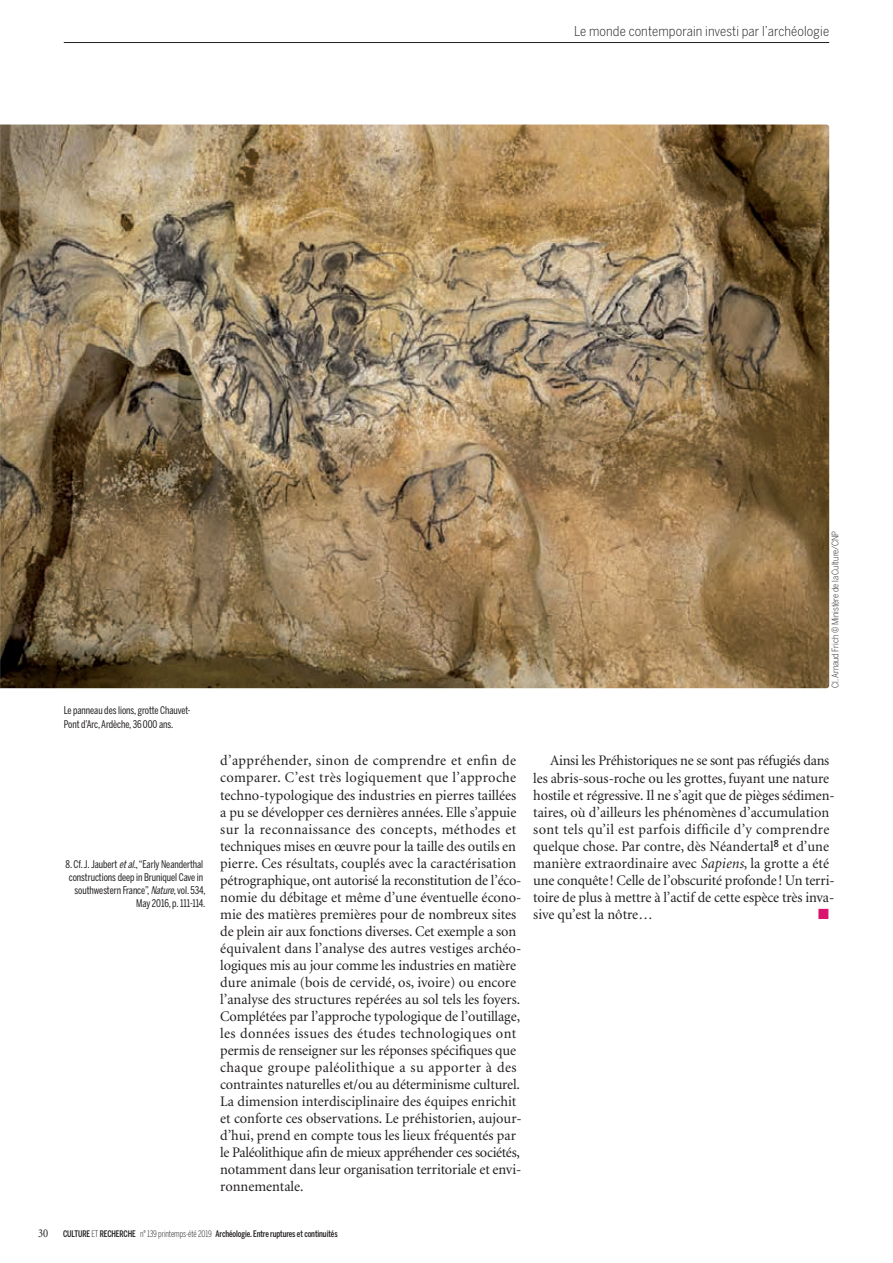
<style>
.page{position:relative;width:893px;height:1263px;background:#fff}
.page>*{position:absolute;margin:0;border:0;box-sizing:border-box;transform-origin:0 0}
.t1{font:14.7px/17px "Minion";color:#231f20}
.t2{font:14.7px "Zapf Dingbats";color:#d9136e}
.t3{font:300 13.5px "Benton Sans Cond";letter-spacing:.01em;color:#231f20}
.t4{font:condensed 12px "Minion";color:#231f20}
.t5{font:10.5px/13px "Benton Sans Comp";letter-spacing:-.005em;color:#231f20;text-align:right}
.t6{font:500 9px "Benton Sans Comp";letter-spacing:-.01em;color:#231f20}
.t7{font:300 9px "Benton Sans Cond";letter-spacing:-.005em;color:#231f20}
.s1{font-style:italic}
.s2{font-weight:300}
</style>
<div class="page">
<hr style="left:64px;top:42px;width:765px;height:1px;background:#231f20">
<img style="left:0;top:124px;width:829px;height:564px">
<p class="t3" style="left:574px;top:26px;width:257px">Le monde contemporain investi par l’archéologie</p>
<p class="t5" style="left:64px;top:705px;width:128px;text-align:left">Le panneau des lions, grotte Chauvet-<br>Pont d’Arc, Ardèche, 36 000 ans.</p>
<p class="t5" style="left:66px;top:858px;width:142px">8. Cf. J. Jaubert <span class="s1">etal.</span>, “Early Neanderthal constructions deep in Bruniquel Cave in southwestern France”, <span class="s1">Nature</span>, vol. 534, May 2016, p. 111-114.</p>
<p class="t7" style="left:832px;top:688px;width:159px;rotate:-90deg">Cl. Arnaud Frich © Ministère de la Culture/CNP</p>
<p class="t1" style="left:220px;top:753px;width:303px">d’appré hender, sinon de comprendre et enfin de comparer. C’est très logiquement que l’approche techno-typologique des industries en pierres taillées a pu se développer ces dernières années. Elle s’appuie sur la reconnaissance des concepts, méthodes et techniques mises en œuvre pour la taille des outils en pierre. Ces résultats, couplés avec la caractérisation pétrographique, ont autorisé la reconstitution de l’éco&shy;nomie du débitage et même d’une éventuelle écono&shy;mie des matières premières pour de nombreux sites de plein air aux fonctions diverses. Cet exemple a son équivalent dans l’analyse des autres vestiges archéo - logiques mis au jour comme les industries en matière dure animale (bois de cervidé, os, ivoire) ou encore l’analyse des structures repérées au sol tels les foyers.<br>Complétées par l’approche typologique de l’outillage, les données issues des études technologiques ont permis de renseigner sur les réponses spécifiques que chaque groupe paléolithique a su apporter à des contraintes naturelles et/ou au déterminisme culturel.<br>La dimension interdisciplinaire des équipes enrichit et conforte ces observations. Le préhistorien, aujour - d’hui, prend en compte tous les lieux fréquentés par le Paléolithique afin de mieux appréhender ces sociétés, notamment dans leur organisation territoriale et envi&shy;ronnementale.</p>
<p class="t1" style="left:533px;top:753px;width:303px;text-indent:17px">Ainsi les Préhistoriques ne se sont pas réfugiés dans les abris-sous-roche ou les grottes, fuyant une nature hostile et régressive. Il ne s’agit que de pièges sédimen&shy;taires, où d’ailleurs les phénomènes d’accumulation sont tels qu’il est parfois difficile d’y comprendre quelque chose. Par contre, dès Néandertal<sup>8</sup> et d’une manière extraordinaire avec <span class="s1">Sapiens</span>, la grotte a été une conquête ! Celle de l’obscurité profonde ! Un terri&shy;toire de plus à mettre à l’actif de cette espèce très inva&shy;sive qu’est la nôtre…</p>
<p class="t2" style="left:818px;top:906px;width:12px">■</p>
<p class="t4" style="left:38px;top:1229px;width:11px">30</p>
<p class="t6" style="left:63px;top:1231px;width:276px">CULTURE <span class="s2">ET</span> RECHERCHE <span class="s2">n° 139 printemps-été 2019</span> Archéologie. Entre ruptures et continuités</p>
</div>
